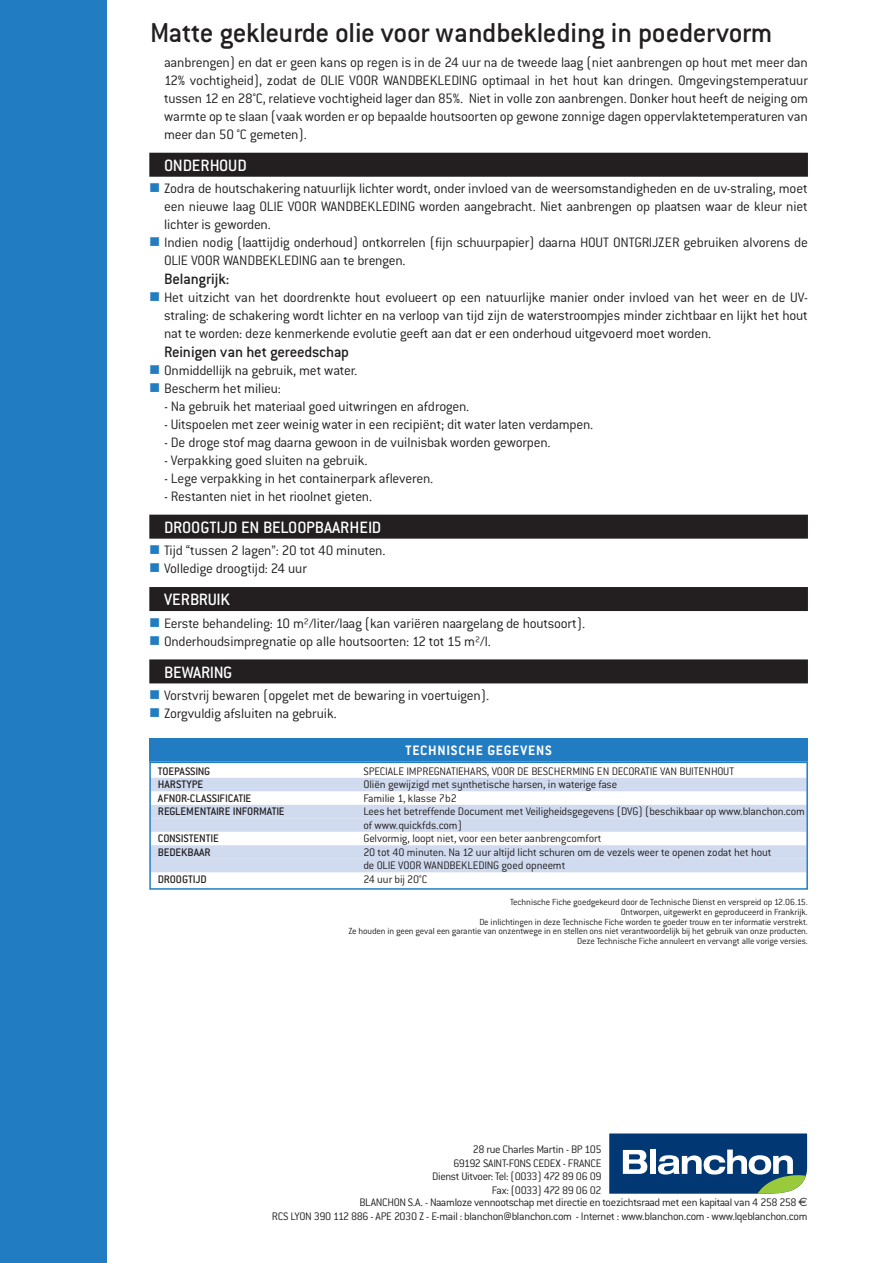
<style>
.page{position:relative;width:893px;height:1263px;background:#fff}
.page>*{position:absolute;margin:0;border:0;box-sizing:border-box;transform-origin:0 0}
.t1{font:500 30px "Conduit ITC";letter-spacing:-.015em;color:#231f20}
.t2{font:500 18px "Conduit ITC";letter-spacing:-.005em;color:#fff}
.t3{font:500 18px "Conduit ITC";letter-spacing:-.025em;color:#fff}
.t4{font:500 16.5px "Conduit ITC";letter-spacing:-.015em;color:#231f20}
.t5{font:300 15px/18px "Conduit ITC";letter-spacing:-.015em;color:#231f20}
.t6{font:700 15px "Conduit ITC";letter-spacing:.05em;color:#fff}
.t7{font:300 12px/13.5px "Conduit ITC";letter-spacing:-.015em;color:#231f20}
.t8{font:500 12px "Conduit ITC";letter-spacing:-.005em;color:#231f20}
.t9{font:300 12px "Conduit ITC";letter-spacing:-.035em;color:#231f20}
.t10{font:300 12px "Conduit ITC";letter-spacing:-.05em;color:#231f20}
.t11{font:300 9.75px/9.8px "Conduit ITC";letter-spacing:-.015em;color:#231f20;text-align:right}
.s1{font-family:"Euro Sans";font-weight:400}
</style>
<div class="page">
<div style="left:0;top:0;width:106px;height:1263px;background:#227cc1"></div>
<svg style="left:609px;top:1133px;width:198px;height:61px"></svg>
<div style="left:149px;top:739px;width:659px;height:24px;background:#227cc1"></div>
<div style="left:149px;top:153px;width:659px;height:24px;background:#231f20"></div>
<div style="left:149px;top:515px;width:659px;height:24px;background:#231f20"></div>
<div style="left:149px;top:587px;width:659px;height:24px;background:#231f20"></div>
<div style="left:149px;top:659px;width:659px;height:24px;background:#231f20"></div>
<div style="left:151px;top:778px;width:655px;height:13px;background:#d0dbef"></div>
<div style="left:151px;top:805px;width:655px;height:13px;background:#d0dbef"></div>
<div style="left:151px;top:818px;width:655px;height:14px;background:#d0dbef"></div>
<div style="left:151px;top:845px;width:655px;height:14px;background:#d0dbef"></div>
<div style="left:151px;top:859px;width:655px;height:13px;background:#d0dbef"></div>
<div style="left:149px;top:762px;width:659px;height:128px;border:2px solid #227cc1"></div>
<h1 class="t1" style="left:150px;top:23px;width:624px">Matte gekleurde olie voor wandbekleding in poedervorm</h1>
<p class="t5" style="left:164px;top:55px;width:645px;text-align:justify">aanbrengen) en dat er geen kans op regen is in de 24 uur na de tweede laag (niet aanbrengen op hout met meer dan 12% vochtigheid), zodat de OLIE VOOR WANDBEKLEDING optimaal in het hout kan dringen. Omgevingstemperatuur tussen 12 en 28°C, relatieve vochtigheid lager dan 85%. Niet in volle zon aanbrengen. Donker hout heeft de neiging om warmte op te slaan (vaak worden er op bepaalde houtsoorten op gewone zonnige dagen oppervlaktetemperaturen van meer dan 50 °C gemeten).</p>
<p class="t2" style="left:164px;top:160px;width:84px">ONDERHOUD</p>
<p class="t5" style="left:164px;top:181px;width:645px">Zodra de houtschakering natuurlijk lichter wordt, onder invloed van de weersomstandigheden en de uv-straling, moet een nieuwe laag OLIE VOOR WANDBEKLEDING worden aangebracht. Niet aanbrengen op plaatsen waar de kleur niet lichter is geworden.<br>Indien nodig (laattijdig onderhoud) ontkorrelen (fijn schuurpapier) daarna HOUT ONTGRIJZER gebruiken alvorens de OLIE VOOR WANDBEKLEDING aan te brengen.</p>
<p class="t4" style="left:164px;top:274px;width:67px">Belangrijk:</p>
<p class="t5" style="left:164px;top:290px;width:645px;text-align:justify">Het uitzicht van het doordrenkte hout evolueert op een natuurlijke manier onder invloed van het weer en de UV&shy;straling: de schakering wordt lichter en na verloop van tijd zijn de waterstroompjes minder zichtbaar en lijkt het hout nat te worden: deze kenmerkende evolutie geeft aan dat er een onderhoud uitgevoerd moet worden.</p>
<p class="t4" style="left:164px;top:346px;width:186px">Reinigen van het gereedschap</p>
<p class="t5" style="left:164px;top:363px;width:195px">Onmiddellijk na gebruik, met water.<br>Bescherm het milieu:</p>
<p class="t5" style="left:164px;top:399px;width:307px">- Na gebruik het materiaal goed uitwringen en afdrogen.</p>
<p class="t5" style="left:164px;top:417px;width:431px">- Uitspoelen met zeer weinig water in een recipiënt; dit water laten verdampen.</p>
<p class="t5" style="left:164px;top:435px;width:388px">- De droge stof mag daarna gewoon in de vuilnisbak worden geworpen.</p>
<p class="t5" style="left:164px;top:453px;width:205px">- Verpakking goed sluiten na gebruik.</p>
<p class="t5" style="left:164px;top:471px;width:271px">- Lege verpakking in het containerpark afleveren.</p>
<p class="t5" style="left:164px;top:489px;width:210px">- Restanten niet in het rioolnet gieten.</p>
<p class="t2" style="left:164px;top:522px;width:219px">DROOGTIJD EN BELOOPBAARHEID</p>
<p class="t5" style="left:164px;top:543px;width:223px">Tijd “tussen 2 lagen”: 20 tot 40 minuten.<br>Volledige droogtijd: 24 uur</p>
<p class="t2" style="left:164px;top:594px;width:67px">VERBRUIK</p>
<p class="t5" style="left:164px;top:615px;width:423px">Eerste behandeling: 10 m²/liter/laag (kan variëren naargelang de houtsoort).<br>Onderhoudsimpregnatie op alle houtsoorten: 12 tot 15 m²/l.</p>
<p class="t3" style="left:164px;top:666px;width:70px">BEWARING</p>
<p class="t5" style="left:164px;top:688px;width:326px">Vorstvrij bewaren (opgelet met de bewaring in voertuigen).<br>Zorgvuldig afsluiten na gebruik.</p>
<p class="t6" style="left:406px;top:746px;width:148px">TECHNISCHE GEGEVENS</p>
<p class="t8" style="left:158px;top:767px;width:54px">TOEPASSING</p>
<p class="t7" style="left:363px;top:766px;width:372px">SPECIALE IMPREGNATIEHARS, VOOR DE BESCHERMING EN DECORATIE VAN BUITENHOUT</p>
<p class="t8" style="left:158px;top:781px;width:47px">HARSTYPE</p>
<p class="t7" style="left:363px;top:779px;width:255px">Oliën gewijzigd met synthetische harsen, in waterige fase</p>
<p class="t8" style="left:158px;top:794px;width:95px">AFNOR-CLASSIFICATIE</p>
<p class="t7" style="left:363px;top:793px;width:95px">Familie 1, klasse 7b2</p>
<p class="t8" style="left:158px;top:808px;width:128px">REGLEMENTAIRE INFORMATIE</p>
<p class="t7" style="left:363px;top:806px;width:443px">Lees het betreffende Document met Veiligheidsgegevens (DVG) (beschikbaar op www.blanchon.com of www.quickfds.com)</p>
<p class="t8" style="left:158px;top:835px;width:62px">CONSISTENTIE</p>
<p class="t7" style="left:363px;top:833px;width:240px">Gelvormig, loopt niet, voor een beter aanbrengcomfort</p>
<p class="t8" style="left:158px;top:848px;width:54px">BEDEKBAAR</p>
<p class="t7" style="left:363px;top:847px;width:410px">20 tot 40 minuten. Na 12 uur altijd licht schuren om de vezels weer te openen zodat het hout de OLIE VOOR WANDBEKLEDING goed opneemt</p>
<p class="t8" style="left:158px;top:875px;width:50px">DROOGTIJD</p>
<p class="t7" style="left:363px;top:874px;width:65px">24 uur bij 20°C</p>
<p class="t11" style="left:348px;top:898px;width:461px">Technische Fiche goedgekeurd door de Technische Dienst en verspreid op 12.06.15.<br>Ontworpen, uitgewerkt en geproduceerd in Frankrijk.<br>De inlichtingen in deze Technische Fiche worden te goeder trouw en ter informatie verstrekt.<br>Ze houden in geen geval een garantie van onzentwege in en stellen ons niet verantwoordelijk bij het gebruik van onze producten.<br>Deze Technische Fiche annuleert en vervangt alle vorige versies.</p>
<p class="t7" style="left:473px;top:1144px;width:130px">28 rue Charles Martin - BP 105</p>
<p class="t7" style="left:453px;top:1157px;width:150px">69192 SAINT-FONS CEDEX - FRANCE</p>
<p class="t9" style="left:432px;top:1173px;width:171px">Dienst Uitvoer: Tel: (0033) 472 89 06 09</p>
<p class="t10" style="left:492px;top:1186px;width:111px">Fax: (0033) 472 89 06 02</p>
<p class="t7" style="left:359px;top:1197px;width:449px">BLANCHON S.A. - Naamloze vennootschap met directie en toezichtsraad met een kapitaal van 4 258 258 <span class="s1">€</span></p>
<p class="t7" style="left:272px;top:1210px;width:537px">RCS LYON 390 112 886 - APE 2030 Z - E-mail : blanchon@blanchon.com - Internet : www.blanchon.com - www.lqeblanchon.com</p>
</div>
